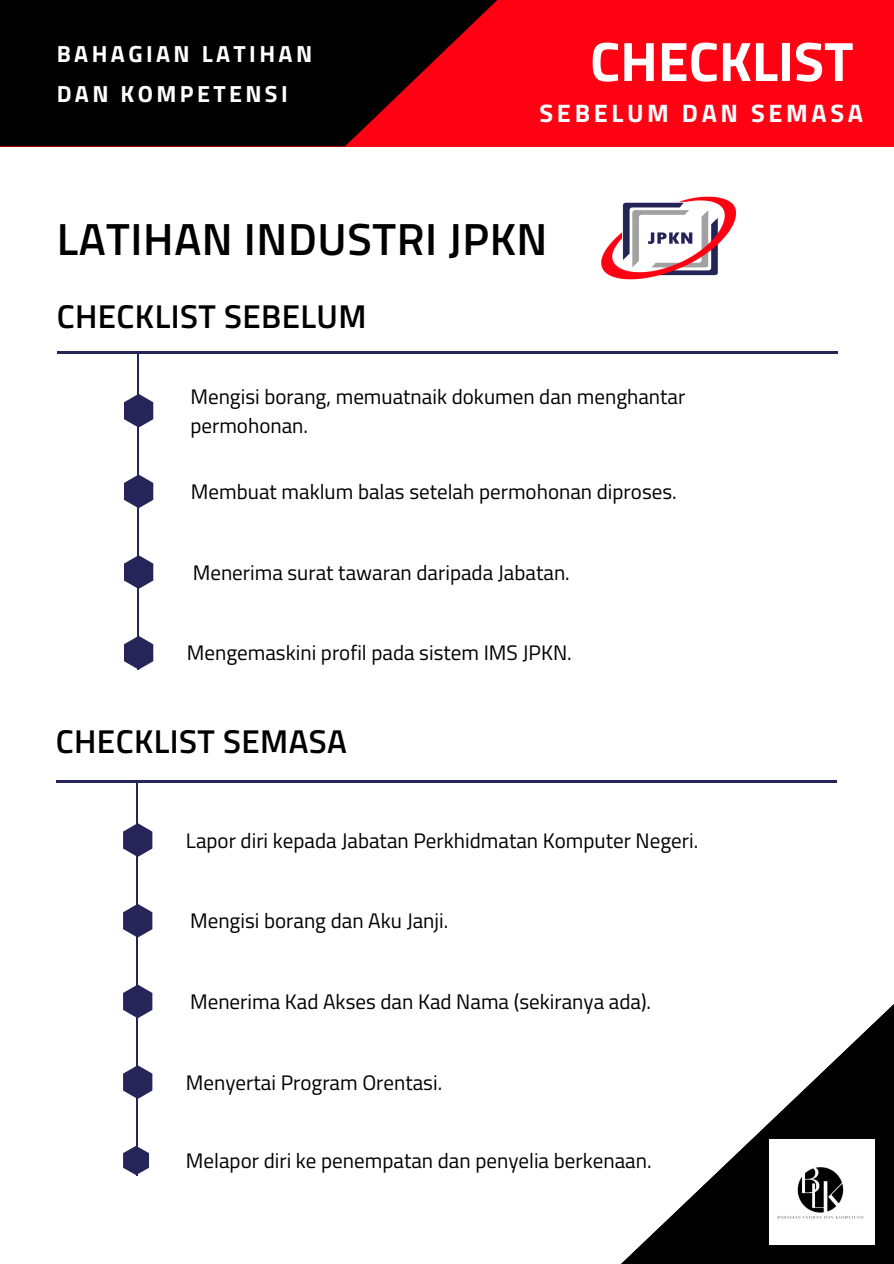
<style>
.page{position:relative;width:894px;height:1264px;background:#fff}
.page>*{position:absolute;margin:0;border:0;box-sizing:border-box;transform-origin:0 0}
.t1{font:700 55.5px "Titillium Web";color:#fff}
.t2{font:600 45px "Titillium Web";letter-spacing:.015em;color:#000}
.t3{font:600 33px "Titillium Web";letter-spacing:.015em;color:#000}
.t4{font:700 25.35px "Titillium Web";letter-spacing:.145em;color:#fff}
.t5{font:700 23.4px "Titillium Web";letter-spacing:.145em;color:#fff}
.t6{font:21px/29.2px "Titillium Web";color:#000}
</style>
<div class="page">
<div style="left:0;top:0;width:893px;height:146px;background:#ff0113"></div>
<hr style="left:137px;top:352px;width:1px;height:317px;background:#26255a">
<hr style="left:57px;top:351px;width:780px;height:2px;background:#26255a">
<svg style="left:124px;top:394px;width:29px;height:33px"></svg>
<svg style="left:124px;top:474px;width:29px;height:34px"></svg>
<svg style="left:124px;top:555px;width:29px;height:34px"></svg>
<svg style="left:124px;top:636px;width:29px;height:33px"></svg>
<svg style="left:0;top:0;width:498px;height:146px;background:#250002"></svg>
<svg style="left:622px;top:1005px;width:271px;height:258px"></svg>
<img style="left:769px;top:1139px;width:105px;height:105px">
<img style="left:601px;top:196px;width:136px;height:84px">
<hr style="left:136px;top:782px;width:1px;height:393px;background:#26255a">
<hr style="left:56px;top:780px;width:780px;height:2px;background:#26255a">
<svg style="left:123px;top:823px;width:29px;height:34px"></svg>
<svg style="left:123px;top:903px;width:29px;height:34px"></svg>
<svg style="left:123px;top:984px;width:29px;height:34px"></svg>
<svg style="left:123px;top:1065px;width:29px;height:33px"></svg>
<svg style="left:123px;top:1145px;width:26px;height:30px"></svg>
<p class="t5" style="left:57px;top:36px;width:257px">BAHAGIAN LATIHAN</p>
<p class="t5" style="left:57px;top:75px;width:232px">DAN KOMPETENSI</p>
<p class="t1" style="left:590px;top:18px;width:265px">CHECKLIST</p>
<p class="t4" style="left:539px;top:93px;width:325px">SEBELUM DAN SEMASA</p>
<p class="t2" style="left:57px;top:203px;width:492px">LATIHAN INDUSTRI JPKN</p>
<p class="t3" style="left:57px;top:290px;width:311px">CHECKLIST SEBELUM</p>
<p class="t6" style="left:190px;top:381px;width:496px">Mengisi borang, memuatnaik dokumen dan menghantar permohonan.</p>
<p class="t6" style="left:191px;top:476px;width:487px">Membuat maklum balas setelah permohonan diproses.</p>
<p class="t6" style="left:193px;top:557px;width:378px">Menerima surat tawaran daripada Jabatan.</p>
<p class="t6" style="left:187px;top:638px;width:386px">Mengemaskini profil pada sistem IMS JPKN.</p>
<p class="t3" style="left:56px;top:715px;width:293px">CHECKLIST SEMASA</p>
<p class="t6" style="left:186px;top:825px;width:513px">Lapor diri kepada Jabatan Perkhidmatan Komputer Negeri.</p>
<p class="t6" style="left:190px;top:906px;width:260px">Mengisi borang dan Aku Janji.</p>
<p class="t6" style="left:190px;top:986px;width:462px">Menerima Kad Akses dan Kad Nama (sekiranya ada).</p>
<p class="t6" style="left:186px;top:1067px;width:258px">Menyertai Program Orentasi.</p>
<p class="t6" style="left:186px;top:1145px;width:467px">Melapor diri ke penempatan dan penyelia berkenaan.</p>
</div>
